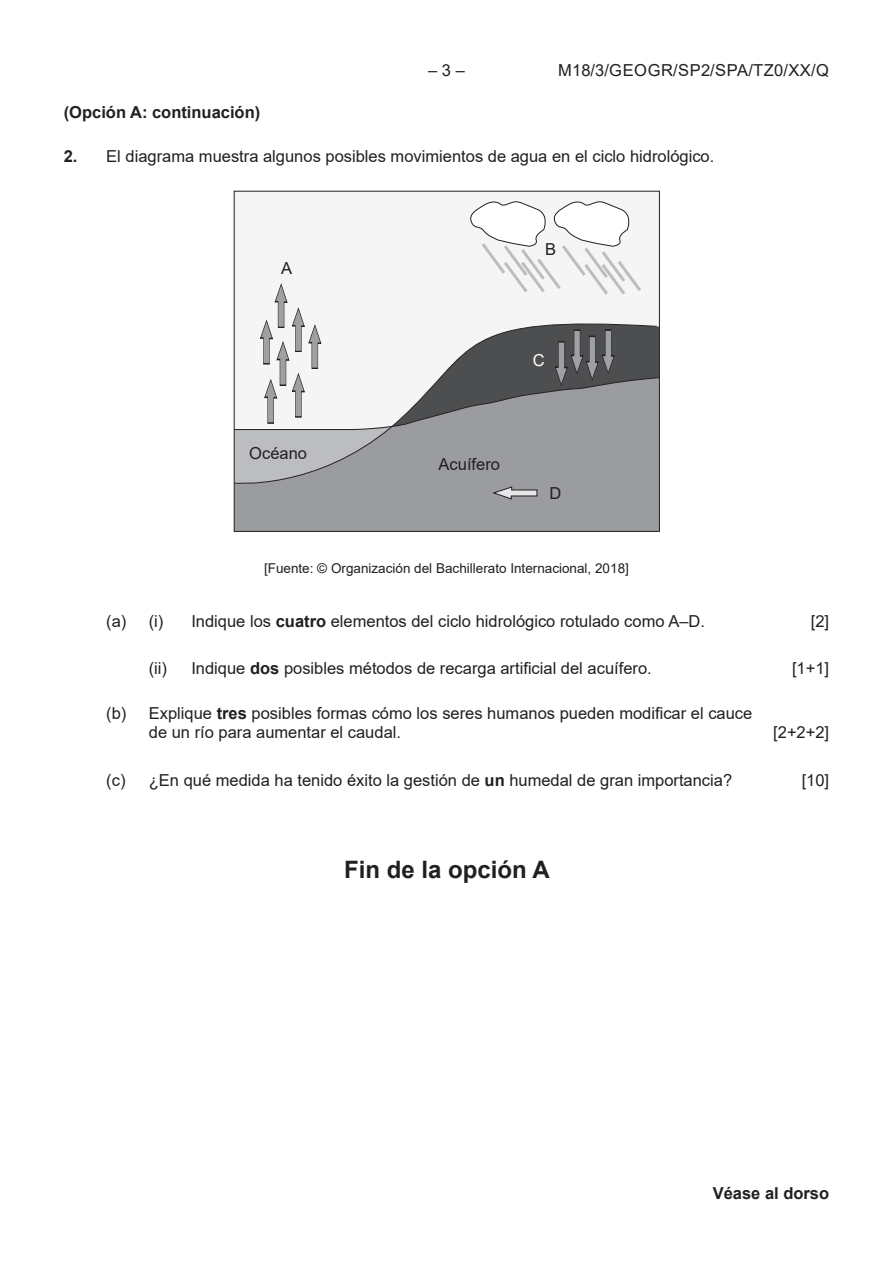
<style>
.page{position:relative;width:893px;height:1263px;background:#fff}
.page>*{position:absolute;margin:0;border:0;box-sizing:border-box;transform-origin:0 0}
.t1{font:700 24px "Arial";color:#231f20}
.t2{font:16.5px/19.8px "Arial";color:#231f20}
.t3{font:700 16.5px "Arial";color:#231f20}
.t4{font:16.5px "Arial";letter-spacing:.035em;color:#231f20}
.t5{font:16.5px "Arial";color:#fff}
.t6{font:13.5px "Arial";color:#231f20}
.s1{font-weight:700}
</style>
<div class="page">
<svg style="left:233px;top:190px;width:427px;height:342px"></svg>
<svg style="left:233px;top:199px;width:427px;height:301px"></svg>
<p class="t2" style="left:428px;top:60px;width:38px">– 3 –</p>
<p class="t4" style="left:558px;top:59px;width:272px">M18/3/GEOGR/SP2/SPA/TZ0/XX/Q</p>
<p class="t3" style="left:64px;top:101px;width:198px">(Opción A: continuación)</p>
<p class="t2" style="left:64px;top:146px;width:652px"><span class="s1">2.</span> El diagrama muestra algunos posibles movimientos de agua en el ciclo hidrológico.</p>
<p class="t2" style="left:281px;top:258px;width:13px">A</p>
<p class="t2" style="left:249px;top:443px;width:59px">Océano</p>
<p class="t2" style="left:545px;top:240px;width:13px">B</p>
<p class="t5" style="left:533px;top:349px;width:13px">C</p>
<p class="t2" style="left:439px;top:454px;width:63px">Acuífero</p>
<p class="t2" style="left:550px;top:483px;width:13px">D</p>
<p class="t6" style="left:264px;top:559px;width:366px">[Fuente: © Organización del Bachillerato Internacional, 2018]</p>
<p class="t2" style="left:106px;top:611px;width:59px">(a) (i)</p>
<p class="t2" style="left:191px;top:611px;width:515px">Indique los <span class="s1">cuatro</span> elementos del ciclo hidrológico rotulado como A–D.</p>
<p class="t2" style="left:811px;top:611px;width:20px">[2]</p>
<p class="t2" style="left:149px;top:658px;width:504px">(ii) Indique <span class="s1">dos</span> posibles métodos de recarga artificial del acuífero.</p>
<p class="t2" style="left:792px;top:658px;width:39px">[1+1]</p>
<p class="t2" style="left:149px;top:703px;width:605px;text-indent:-43px">(b) Explique <span class="s1">tres</span> posibles formas cómo los seres humanos pueden modificar el cauce de un río para aumentar el caudal.</p>
<p class="t2" style="left:773px;top:723px;width:57px">[2+2+2]</p>
<p class="t2" style="left:106px;top:770px;width:627px">(c) ¿En qué medida ha tenido éxito la gestión de <span class="s1">un</span> humedal de gran importancia?</p>
<p class="t2" style="left:802px;top:770px;width:29px">[10]</p>
<h1 class="t1" style="left:344px;top:853px;width:207px">Fin de la opción A</h1>
<p class="t3" style="left:713px;top:1182px;width:118px">Véase al dorso</p>
</div>
